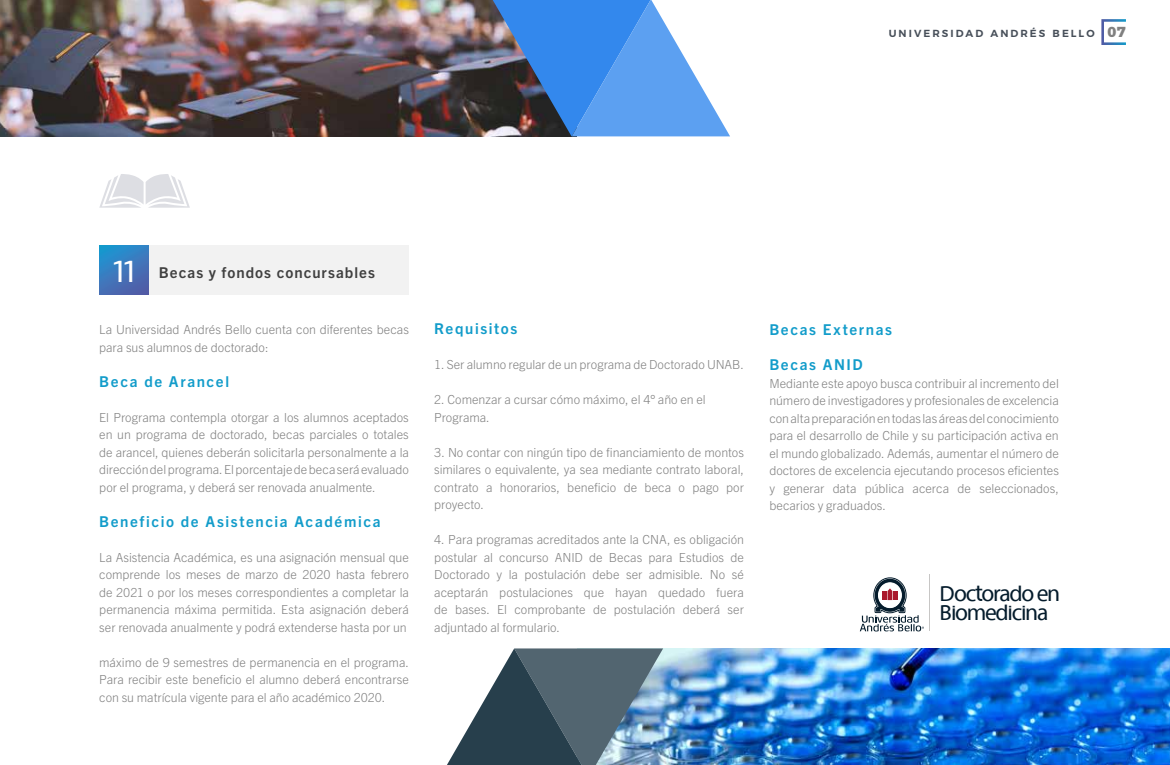
<style>
.page{position:relative;width:1170px;height:765px;background:#fff}
.page>*{position:absolute;margin:0;border:0;box-sizing:border-box;transform-origin:0 0}
.t1{font:23.5px/18.8px "Unab";letter-spacing:-.055em;color:#051c2c}
.t2{font:700 15px "Trade Gothic Next LT Pro";letter-spacing:.105em;color:#129cca}
.t3{font:700 15px "Trade Gothic Next LT Pro";letter-spacing:.065em;color:#404040}
.t4{font:300 12.5px/17.5px "Trade Gothic Next LT Pro";color:#808080;text-align:justify}
.t5{font:600 10.25px "Montserrat";letter-spacing:.2em;color:#474f59}
.s1{font-weight:800;font-size:14.5px;color:#808080}
.s2{font-family:"Ingra";font-weight:400;font-size:31.38px;color:#fff}
</style>
<div class="page">
<img style="left:0;top:0;width:492px;height:136px">
<svg style="left:492px;top:0;width:238px;height:136px"></svg>
<img style="left:663px;top:648px;width:506px;height:117px">
<svg style="left:447px;top:648px;width:216px;height:117px"></svg>
<svg style="left:99px;top:174px;width:91px;height:34px"></svg>
<svg style="left:1101px;top:19px;width:24px;height:26px"></svg>
<hr style="left:929px;top:575px;width:1px;height:56px;background:#c7c6c5">
<svg style="left:859px;top:578px;width:64px;height:54px"></svg>
<div style="left:878px;top:583px;width:23px;height:25px;border:1px solid #fff;border-radius:50%"></div>
<div style="left:149px;top:245px;width:260px;height:50px;background:#f2f2f2"></div>
<svg style="left:99px;top:245px;width:50px;height:50px;background:#3b78bb"></svg>
<p class="t5" style="left:888px;top:25px;width:238px">UNIVERSIDAD ANDRÉS BELLO <span class="s1">07</span></p>
<p class="t3" style="left:113px;top:262px;width:263px"><span class="s2">11</span> Becas y fondos concursables</p>
<p class="t4" style="left:99px;top:320px;width:311px">La Universidad Andrés Bello cuenta con diferentes becas para sus alumnos de doctorado:</p>
<p class="t2" style="left:99px;top:371px;width:131px">Beca de Arancel</p>
<p class="t4" style="left:99px;top:408px;width:311px">El Programa contempla otorgar a los alumnos aceptados en un programa de doctorado, becas parciales o totales de arancel, quienes deberán solicitarla personalmente a la dirección del programa. El porcentaje de beca será evaluado por el programa, y deberá ser renovada anualmente.</p>
<p class="t2" style="left:99px;top:511px;width:283px">Beneficio de Asistencia Académica</p>
<p class="t4" style="left:99px;top:548px;width:311px">La Asistencia Académica, es una asignación mensual que comprende los meses de marzo de 2020 hasta febrero de 2021 o por los meses correspondientes a completar la permanencia máxima permitida. Esta asignación deberá ser renovada anualmente y podrá extenderse hasta por un</p>
<p class="t4" style="left:99px;top:653px;width:311px">máximo de 9 semestres de permanencia en el programa.<br>Para recibir este beneficio el alumno deberá encontrarse con su matrícula vigente para el año académico 2020.</p>
<p class="t2" style="left:434px;top:318px;width:84px">Requisitos</p>
<p class="t4" style="left:434px;top:355px;width:311px">1. Ser alumno regular de un programa de Doctorado UNAB.</p>
<p class="t4" style="left:434px;top:390px;width:273px">2. Comenzar a cursar cómo máximo, el 4° año en el<br>Programa.</p>
<p class="t4" style="left:434px;top:442px;width:311px">3. No contar con ningún tipo de financiamiento de montos similares o equivalente, ya sea mediante contrato laboral, contrato a honorarios, beneficio de beca o pago por proyecto.</p>
<p class="t4" style="left:434px;top:530px;width:311px">4. Para programas acreditados ante la CNA, es obligación postular al concurso ANID de Becas para Estudios de Doctorado y la postulación debe ser admisible. No sé aceptarán postulaciones que hayan quedado fuera de bases. El comprobante de postulación deberá ser adjuntado al formulario.</p>
<p class="t2" style="left:769px;top:319px;width:124px">Becas Externas</p>
<p class="t2" style="left:769px;top:354px;width:95px">Becas ANID</p>
<p class="t4" style="left:769px;top:374px;width:291px">Mediante este apoyo busca contribuir al incremento del número de investigadores y profesionales de excelencia con alta preparación en todas las áreas del conocimiento para el desarrollo de Chile y su participación activa en el mundo globalizado. Además, aumentar el número de doctores de excelencia ejecutando procesos eficientes y generar data pública acerca de seleccionados, becarios y graduados.</p>
<h1 class="t1" style="left:939px;top:584px;width:122px">Doctorado en<br>Biomedicina</h1>
</div>
